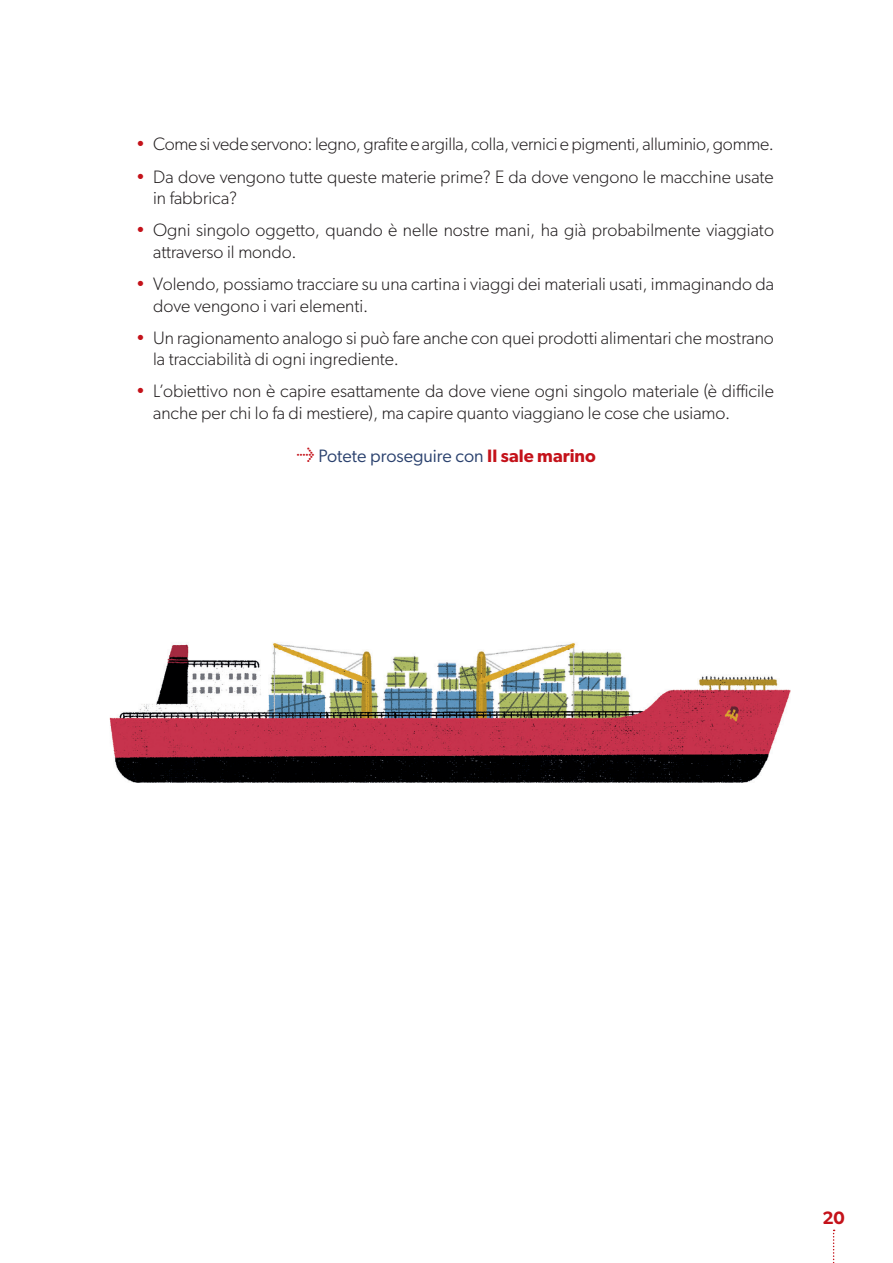
<style>
.page{position:relative;width:893px;height:1263px;background:#fff}
.page>*{position:absolute;margin:0;border:0;box-sizing:border-box;transform-origin:0 0}
.t1{font:300 18px/21.6px "Gibson";color:#231f20}
.t2{font:18px "Gibson";color:#2a416e}
.t3{font:600 18px "Gibson";color:#c4121a}
.s1{font-weight:400;font-style:italic;color:#c4121a}
.s2{color:#c4121a}
.s3{font-weight:600;color:#c4121a}
</style>
<div class="page">
<svg style="left:833px;top:1229px;width:2px;height:34px"></svg>
<img style="left:109px;top:643px;width:682px;height:140px">
<p class="t1" style="left:136px;top:133px;width:639px"><span class="s1">•</span> Come si vede servono: legno, grafite e argilla, colla, vernici e pigmenti, alluminio, gomme.</p>
<p class="t1" style="left:153px;top:165px;width:622px;text-indent:-17px"><span class="s1">•</span> Da dove vengono tutte queste materie prime? E da dove vengono le macchine usate in fabbrica?</p>
<p class="t1" style="left:153px;top:219px;width:622px;text-indent:-17px"><span class="s1">•</span> Ogni singolo oggetto, quando è nelle nostre mani, ha già probabilmente viaggiato attraverso il mondo.</p>
<p class="t1" style="left:153px;top:273px;width:622px;text-indent:-17px"><span class="s1">•</span> Volendo, possiamo tracciare su una cartina i viaggi dei materiali usati, immaginando da dove vengono i vari elementi.</p>
<p class="t1" style="left:153px;top:326px;width:622px;text-indent:-17px"><span class="s1">•</span> Un ragionamento analogo si può fare anche con quei prodotti alimentari che mostrano la tracciabilità di ogni ingrediente.</p>
<p class="t1" style="left:153px;top:380px;width:622px;text-indent:-17px"><span class="s1">•</span> L’obiettivo non è capire esattamente da dove viene ogni singolo materiale (è difficile anche per chi lo fa di mestiere), ma capire quanto viaggiano le cose che usiamo.</p>
<p class="t2" style="left:297px;top:445px;width:300px"><span class="s2">≥</span> Potete proseguire con <span class="s3">Il sale marino</span></p>
<p class="t3" style="left:822px;top:1207px;width:24px">20</p>
</div>
